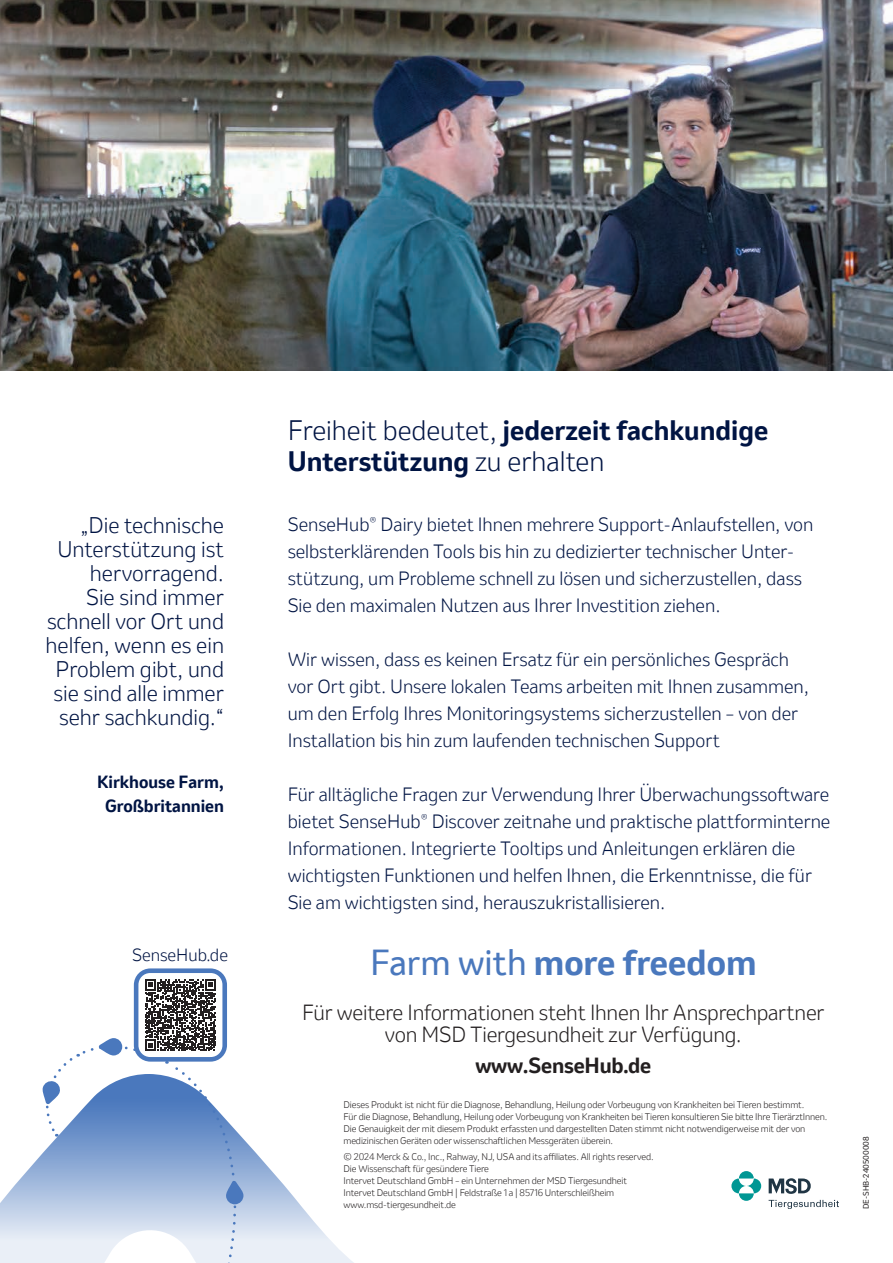
<style>
.page{position:relative;width:893px;height:1263px;background:#fff}
.page>*{position:absolute;margin:0;border:0;box-sizing:border-box;transform-origin:0 0}
.t1{font:700 33.9px "Invention";color:#4a78bd}
.t2{font:700 26.4px/31.7px "Invention";color:#001443}
.t3{font:300 21.15px/24px "Invention";color:#001443;text-align:right}
.t4{font:300 20.55px/22px "Invention";letter-spacing:-.01em;color:#231f20;text-align:center}
.t5{font:700 20.55px "Invention";letter-spacing:-.01em;color:#231f20}
.t6{font:300 18px/27px "Invention";color:#001443}
.t7{font:700 16.5px/24px "Invention";color:#001443;text-align:center}
.t8{font:300 16.5px "Invention";color:#001443}
.t9{font:300 9px/12px "Invention";letter-spacing:-.01em;color:#231f20}
.t10{font:7.5px "Invention";color:#231f20}
.s1{font-weight:300}
.s2{font-weight:400}
</style>
<div class="page">
<svg style="left:0;top:1146px;width:354px;height:117px"></svg>
<img style="left:0;top:0;width:893px;height:370px">
<svg style="left:731px;top:1171px;width:30px;height:30px"></svg>
<svg style="left:769px;top:1178px;width:42px;height:16px"></svg>
<svg style="left:769px;top:1200px;width:70px;height:9px"></svg>
<div style="left:134px;top:968px;width:93px;height:93px;background:#4a78bd;border-radius:17px"></div>
<div style="left:138px;top:973px;width:84px;height:84px;background:#fff;border-radius:12px"></div>
<svg style="left:39px;top:979px;width:211px;height:284px"></svg>
<p class="t3" style="left:46px;top:513px;width:180px">„Die technische<br>Unterstützung ist hervorragend.<br>Sie sind immer schnell vor Ort und helfen, wenn es ein<br>Problem gibt, und sie sind alle immer sehr sachkundig.“</p>
<p class="t7" style="left:97px;top:770px;width:129px">Kirkhouse Farm,<br>Großbritannien</p>
<p class="t8" style="left:132px;top:944px;width:97px">SenseHub.de</p>
<h2 class="t2" style="left:288px;top:414px;width:482px"><span class="s1">Freiheit bedeutet,</span> jederzeit fachkundige<br>Unterstützung <span class="s1">zu erhalten</span></h2>
<p class="t6" style="left:288px;top:510px;width:527px">SenseHub<sup>®</sup> Dairy bietet Ihnen mehrere Support-Anlaufstellen, von selbsterklärenden Tools bis hin zu dedizierter technischer Unter&shy;stützung, um Probleme schnell zu lösen und sicherzustellen, dass Sie den maximalen Nutzen aus Ihrer Investition ziehen.</p>
<p class="t6" style="left:288px;top:645px;width:523px">Wir wissen, dass es keinen Ersatz für ein persönliches Gespräch vor Ort gibt. Unsere lokalen Teams arbeiten mit Ihnen zusammen, um den Erfolg Ihres Monitoringsystems sicherzustellen – von der Installation bis hin zum laufenden technischen Support</p>
<p class="t6" style="left:288px;top:780px;width:544px">Für alltägliche Fragen zur Verwendung Ihrer Überwachungssoftware bietet SenseHub<sup>®</sup> Discover zeitnahe und praktische plattforminterne Informationen. Integrierte Tooltips und Anleitungen erklären die wichtigsten Funktionen und helfen Ihnen, die Erkenntnisse, die für Sie am wichtigsten sind, herauszukristallisieren.</p>
<h1 class="t1" style="left:370px;top:937px;width:388px"><span class="s2">Farm with</span> more freedom</h1>
<p class="t4" style="left:302px;top:1001px;width:524px">Für weitere Informationen steht Ihnen Ihr Ansprechpartner von MSD Tiergesundheit zur Verfügung.</p>
<p class="t5" style="left:475px;top:1050px;width:177px">www.SenseHub.de</p>
<p class="t9" style="left:344px;top:1098px;width:485px">Dieses Produkt ist nicht für die Diagnose, Behandlung, Heilung oder Vorbeugung von Krankheiten bei Tieren bestimmt.<br>Für die Diagnose, Behandlung, Heilung oder Vorbeugung von Krankheiten bei Tieren konsultieren Sie bitte Ihre TierärztInnen.<br>Die Genauigkeit der mit diesem Produkt erfassten und dargestellten Daten stimmt nicht notwendigerweise mit der von medizinischen Geräten oder wissenschaftlichen Messgeräten überein.</p>
<p class="t9" style="left:344px;top:1151px;width:312px">© 2024 Merck &amp; Co., Inc., Rahway, NJ, USA and its affiliates. All rights reserved.<br>Die Wissenschaft für gesündere Tiere<br>Intervet Deutschland GmbH – ein Unternehmen der MSD Tiergesundheit Intervet Deutschland GmbH | Feldstraße 1 a | 85716 Unterschleißheim www.msd-tiergesundheit.de</p>
<p class="t10" style="left:861px;top:1209px;width:74px;rotate:-90deg">DE-SHB-240500008</p>
</div>
